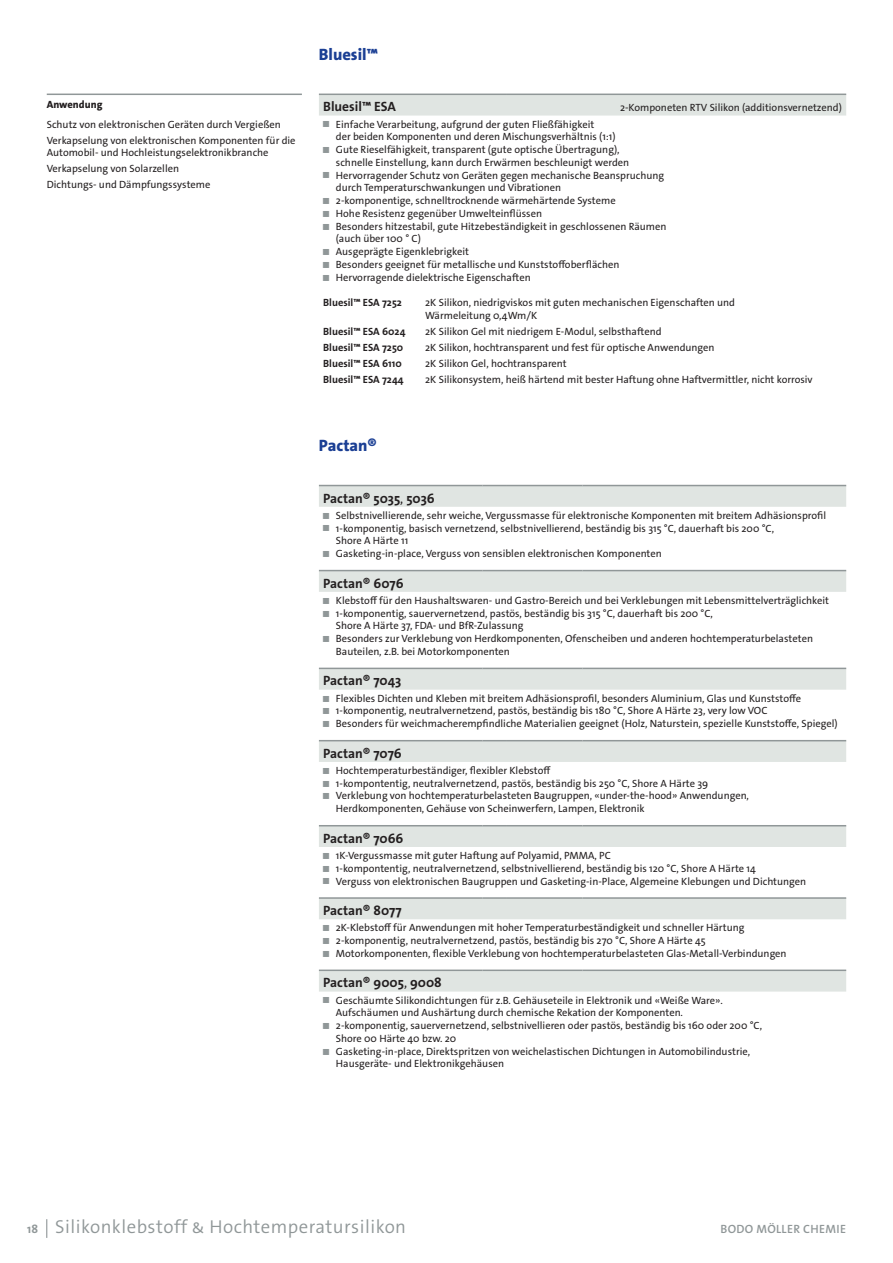
<style>
.page{position:relative;width:893px;height:1263px;background:#fff}
.page>*{position:absolute;margin:0;border:0;box-sizing:border-box;transform-origin:0 0}
.t1{font:300 18.75px "The Sans Os F";letter-spacing:.025em;color:#909798}
.t2{font:800 16.5px "The Sans Os F";color:#1b3f94}
.t3{font:700 13.5px "The Sans Os F";color:#231f20}
.t4{font:600 12px "The Sans Os F";letter-spacing:.025em;color:#909798}
.t5{font:10.5px/12.8px "The Sans Os F";color:#231f20}
.t6{font:700 10.5px "The Sans Os F";color:#231f20}
.t7{font:800 10.5px "The Sans Os F";color:#231f20}
.s1{font-weight:800;font-size:6px;color:#909798}
.s2{font-weight:400}
.s3{font-weight:700;font-size:12px}
</style>
<div class="page">
<div style="left:319px;top:95px;width:527px;height:21px;background:#e0e5e2"></div>
<hr style="left:319px;top:94px;width:187px;height:1px;background:#909798">
<hr style="left:506px;top:94px;width:340px;height:1px;background:#909798">
<hr style="left:47px;top:94px;width:255px;height:1px;background:#909798">
<svg style="left:46px;top:1219px;width:1px;height:19px"></svg>
<svg style="left:319px;top:486px;width:527px;height:505px"></svg>
<hr style="left:319px;top:570px;width:164px;height:1px;background:#909798">
<svg style="left:483px;top:570px;width:23px;height:1px"></svg>
<hr style="left:506px;top:570px;width:77px;height:1px;background:#909798">
<hr style="left:583px;top:570px;width:263px;height:1px;background:#909798">
<hr style="left:319px;top:485px;width:164px;height:1px;background:#909798">
<svg style="left:483px;top:485px;width:23px;height:1px"></svg>
<hr style="left:506px;top:485px;width:77px;height:1px;background:#909798">
<hr style="left:583px;top:485px;width:263px;height:1px;background:#909798">
<hr style="left:319px;top:668px;width:164px;height:1px;background:#909798">
<svg style="left:483px;top:668px;width:23px;height:1px"></svg>
<hr style="left:506px;top:668px;width:77px;height:1px;background:#909798">
<hr style="left:583px;top:668px;width:263px;height:1px;background:#909798">
<hr style="left:319px;top:740px;width:164px;height:1px;background:#909798">
<svg style="left:483px;top:740px;width:23px;height:1px"></svg>
<hr style="left:506px;top:740px;width:77px;height:1px;background:#909798">
<hr style="left:583px;top:740px;width:263px;height:1px;background:#909798">
<hr style="left:319px;top:825px;width:164px;height:1px;background:#909798">
<svg style="left:483px;top:825px;width:23px;height:1px"></svg>
<hr style="left:506px;top:825px;width:77px;height:1px;background:#909798">
<hr style="left:583px;top:825px;width:263px;height:1px;background:#909798">
<hr style="left:319px;top:897px;width:164px;height:2px;background:#909798">
<hr style="left:483px;top:897px;width:23px;height:2px;background:#909798">
<hr style="left:506px;top:897px;width:77px;height:2px;background:#909798">
<hr style="left:583px;top:897px;width:263px;height:2px;background:#909798">
<hr style="left:319px;top:969px;width:164px;height:2px;background:#909798">
<hr style="left:483px;top:969px;width:23px;height:2px;background:#909798">
<hr style="left:506px;top:969px;width:77px;height:2px;background:#909798">
<hr style="left:583px;top:969px;width:263px;height:2px;background:#909798">
<p class="t7" style="left:47px;top:98px;width:57px">Anwendung</p>
<p class="t5" style="left:47px;top:116px;width:250px;line-height:15.9px">Schutz von elektronischen Geräten durch Vergießen<br>Verkapselung von elektronischen Komponenten für die</p>
<p class="t5" style="left:47px;top:145px;width:223px;line-height:15.9px">Automobil- und Hochleistungselektronikbranche<br>Verkapselung von Solarzellen<br>Dichtungs- und Dämpfungssysteme</p>
<h2 class="t2" style="left:319px;top:43px;width:61px">Bluesil™</h2>
<p class="t3" style="left:323px;top:98px;width:74px">Bluesil™ ESA</p>
<p class="t5" style="left:620px;top:101px;width:223px">2-Komponeten RTV Silikon (additionsvernetzend)</p>
<p class="t5" style="left:323px;top:118px;width:273px"><span class="s1">█</span> Einfache Verarbeitung, aufgrund der guten Fließfähigkeit</p>
<p class="t5" style="left:336px;top:130px;width:281px">der beiden Komponenten und deren Mischungsverhältnis (1:1)</p>
<p class="t5" style="left:323px;top:143px;width:298px"><span class="s1">█</span> Gute Rieselfähigkeit, transparent (gute optische Übertragung),</p>
<p class="t5" style="left:336px;top:156px;width:295px">schnelle Einstellung, kann durch Erwärmen beschleunigt werden</p>
<p class="t5" style="left:323px;top:169px;width:343px"><span class="s1">█</span> Hervorragender Schutz von Geräten gegen mechanische Beanspruchung</p>
<p class="t5" style="left:336px;top:182px;width:227px">durch Temperaturschwankungen und Vibrationen</p>
<p class="t5" style="left:323px;top:194px;width:294px"><span class="s1">█</span> 2-komponentige, schnelltrocknende wärmehärtende Systeme</p>
<p class="t5" style="left:323px;top:207px;width:220px"><span class="s1">█</span> Hohe Resistenz gegenüber Umwelteinflüssen</p>
<p class="t5" style="left:323px;top:220px;width:345px"><span class="s1">█</span> Besonders hitzestabil, gute Hitzebeständigkeit in geschlossenen Räumen</p>
<p class="t5" style="left:336px;top:233px;width:86px">(auch über 100 ° C)</p>
<p class="t5" style="left:323px;top:245px;width:147px"><span class="s1">█</span> Ausgeprägte Eigenklebrigkeit</p>
<p class="t5" style="left:323px;top:258px;width:298px"><span class="s1">█</span> Besonders geeignet für metallische und Kunststoffoberflächen</p>
<p class="t5" style="left:323px;top:271px;width:209px"><span class="s1">█</span> Hervorragende dielektrische Eigenschaften</p>
<p class="t6" style="left:323px;top:296px;width:80px">Bluesil™ ESA 7252</p>
<p class="t5" style="left:425px;top:296px;width:311px">2K Silikon, niedrigviskos mit guten mechanischen Eigenschaften und<br>Wärmeleitung 0,4Wm/K</p>
<p class="t6" style="left:323px;top:325px;width:84px">Bluesil™ ESA 6024</p>
<p class="t5" style="left:425px;top:325px;width:238px">2K Silikon Gel mit niedrigem E-Modul, selbsthaftend</p>
<p class="t6" style="left:323px;top:341px;width:81px">Bluesil™ ESA 7250</p>
<p class="t5" style="left:425px;top:341px;width:291px">2K Silikon, hochtransparent und fest für optische Anwendungen</p>
<p class="t6" style="left:323px;top:356px;width:80px">Bluesil™ ESA 6110</p>
<p class="t5" style="left:425px;top:357px;width:143px">2K Silikon Gel, hochtransparent</p>
<p class="t6" style="left:323px;top:372px;width:82px">Bluesil™ ESA 7244</p>
<p class="t5" style="left:425px;top:373px;width:389px">2K Silikonsystem, heiß härtend mit bester Haftung ohne Haftvermittler, nicht korrosiv</p>
<h2 class="t2" style="left:319px;top:435px;width:59px">Pactan®</h2>
<p class="t3" style="left:323px;top:489px;width:113px">Pactan® 5035<span class="s2">,</span> 5036</p>
<p class="t5" style="left:323px;top:509px;width:504px"><span class="s1">█</span> Selbstnivellierende, sehr weiche, Vergussmasse für elektronische Komponenten mit breitem Adhäsionsprofil</p>
<p class="t5" style="left:323px;top:522px;width:452px"><span class="s1">█</span> 1-komponentig, basisch vernetzend, selbstnivellierend, beständig bis 315 °C, dauerhaft bis 200 °C,</p>
<p class="t5" style="left:336px;top:534px;width:74px">Shore A Härte 11</p>
<p class="t5" style="left:323px;top:547px;width:340px"><span class="s1">█</span> Gasketing-in-place, Verguss von sensiblen elektronischen Komponenten</p>
<p class="t3" style="left:323px;top:574px;width:82px">Pactan® 6076</p>
<p class="t5" style="left:323px;top:594px;width:507px"><span class="s1">█</span> Klebstoff für den Haushaltswaren- und Gastro-Bereich und bei Verklebungen mit Lebensmittelverträglichkeit</p>
<p class="t5" style="left:323px;top:607px;width:391px"><span class="s1">█</span> 1-komponentig, sauervernetzend, pastös, beständig bis 315 °C, dauerhaft bis 200 °C,</p>
<p class="t5" style="left:336px;top:619px;width:189px">Shore A Härte 37, FDA- und BfR-Zulassung</p>
<p class="t5" style="left:323px;top:632px;width:491px"><span class="s1">█</span> Besonders zur Verklebung von Herdkomponenten, Ofenscheiben und anderen hochtemperaturbelasteten</p>
<p class="t5" style="left:336px;top:645px;width:176px">Bauteilen, z.B. bei Motorkomponenten</p>
<p class="t3" style="left:323px;top:672px;width:80px">Pactan® 7043</p>
<p class="t5" style="left:323px;top:692px;width:516px"><span class="s1">█</span> Flexibles Dichten und Kleben mit breitem Adhäsionsprofil, besonders Aluminium, Glas und Kunststoffe<br><span class="s1">█</span> 1-komponentig, neutralvernetzend, pastös, beständig bis 180 °C, Shore A Härte 23, very low VOC<br><span class="s1">█</span> Besonders für weichmacherempfindliche Materialien geeignet (Holz, Naturstein, spezielle Kunststoffe, Spiegel)</p>
<p class="t3" style="left:323px;top:744px;width:80px">Pactan® 7076</p>
<p class="t5" style="left:323px;top:764px;width:229px"><span class="s1">█</span> Hochtemperaturbeständiger, flexibler Klebstoff</p>
<p class="t5" style="left:323px;top:777px;width:387px"><span class="s1">█</span> 1-kompontentig, neutralvernetzend, pastös, beständig bis 250 °C, Shore A Härte 39</p>
<p class="t5" style="left:323px;top:790px;width:427px"><span class="s1">█</span> Verklebung von hochtemperaturbelasteten Baugruppen, «under-the-hood» Anwendungen,</p>
<p class="t5" style="left:336px;top:802px;width:310px">Herdkomponenten, Gehäuse von Scheinwerfern, Lampen, Elektronik</p>
<p class="t3" style="left:323px;top:829px;width:82px">Pactan® 7066</p>
<p class="t5" style="left:323px;top:849px;width:485px"><span class="s1">█</span> 1K-Vergussmasse mit guter Haftung auf Polyamid, PMMA, PC<br><span class="s1">█</span> 1-kompontentig, neutralvernetzend, selbstnivellierend, beständig bis 120 °C, Shore A Härte 14<br><span class="s1">█</span> Verguss von elektronischen Baugruppen und Gasketing-in-Place, Algemeine Klebungen und Dichtungen</p>
<p class="t3" style="left:323px;top:902px;width:80px">Pactan® 8077</p>
<p class="t5" style="left:323px;top:921px;width:465px"><span class="s1">█</span> 2K-Klebstoff für Anwendungen mit hoher Temperaturbeständigkeit und schneller Härtung<br><span class="s1">█</span> 2-komponentig, neutralvernetzend, pastös, beständig bis 270 °C, Shore A Härte 45<br><span class="s1">█</span> Motorkomponenten, flexible Verklebung von hochtemperaturbelasteten Glas-Metall-Verbindungen</p>
<p class="t3" style="left:323px;top:974px;width:120px">Pactan® 9005<span class="s2">,</span> 9008</p>
<p class="t5" style="left:323px;top:994px;width:401px"><span class="s1">█</span> Geschäumte Silikondichtungen für z.B. Gehäuseteile in Elektronik und «Weiße Ware».</p>
<p class="t5" style="left:336px;top:1006px;width:349px">Aufschäumen und Aushärtung durch chemische Rekation der Komponenten.</p>
<p class="t5" style="left:323px;top:1019px;width:440px"><span class="s1">█</span> 2-komponentig, sauervernetzend, selbstnivellieren oder pastös, beständig bis 160 oder 200 °C,</p>
<p class="t5" style="left:336px;top:1032px;width:122px">Shore 00 Härte 40 bzw. 20</p>
<p class="t5" style="left:323px;top:1045px;width:429px"><span class="s1">█</span> Gasketing-in-place, Direktspritzen von weichelastischen Dichtungen in Automobilindustrie,</p>
<p class="t5" style="left:336px;top:1057px;width:170px">Hausgeräte- und Elektronikgehäusen</p>
<h1 class="t1" style="left:27px;top:1215px;width:380px"><span class="s3">18</span> Silikonklebstoff &amp; Hochtemperatursilikon</h1>
<p class="t4" style="left:720px;top:1221px;width:127px">BODO MÖLLER CHEMIE</p>
</div>
